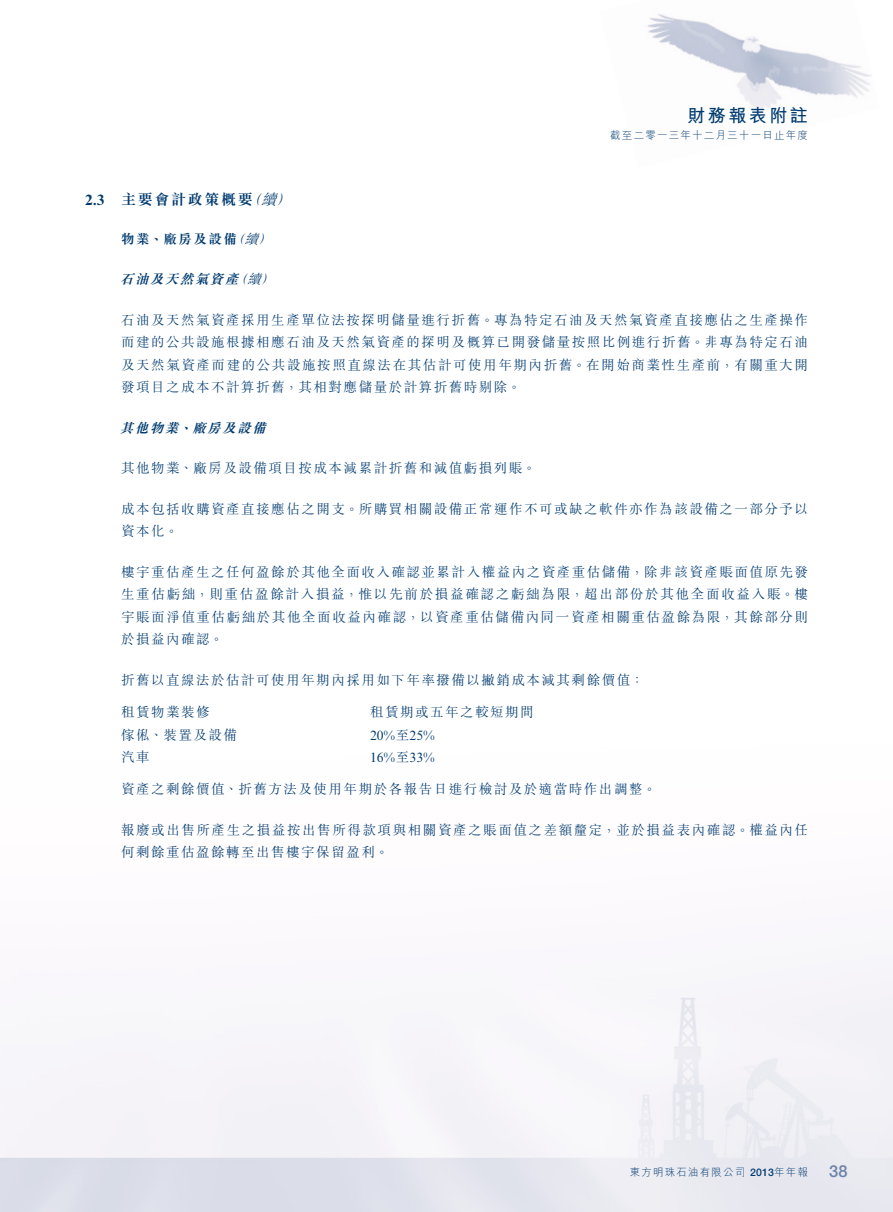
<style>
.page{position:relative;width:893px;height:1212px;background:#fff}
.page>*{position:absolute;margin:0;border:0;box-sizing:border-box;transform-origin:0 0}
.t1{font:700 18px "M Hei HK";letter-spacing:.14em;color:#003b70}
.t2{font:500 16.5px "Helvetica Neue LT Std";color:#6b82a7}
._03_H1{font:700 15px "M Sung HK";letter-spacing:.11em;color:#003b70}
._03_H1-2{font:italic 300 15px "M Sung HK";color:#003b70}
._03_H1-3{font:700 15px "Times New Roman MT Std";color:#003b70}
._12___P2{font:300 13.5px/22.5px "M Sung HK";letter-spacing:.115em;color:#003b70;text-align:justify}
._15_Table_Stub{font:300 13.5px "M Sung HK";letter-spacing:.11em;color:#003b70}
._05_____H3{font:italic 700 13.5px "M Sung HK";color:#003b70}
._15_Table_Stub-2{font:13.5px "Times New Roman MT Std";letter-spacing:.01em;color:#003b70}
._04___H2{font:700 13.5px "M Sung HK";letter-spacing:.11em;color:#003b70}
._04___H2-2{font:italic 300 13.5px "M Sung HK";color:#003b70}
._05_____H3-2{font:italic 300 13.5px "M Sung HK";color:#003b70}
.t3{font:300 10.5px "M Hei HK";letter-spacing:.115em;color:#003b70}
.s1{font-weight:300}
.s2{font-family:"M Sung HK";font-weight:300}
.s3{font-family:"Helvetica Neue LT Std";font-weight:500}
</style>
<div class="page">
<img style="left:647px;top:14px;width:225px;height:96px">
<h1 class="t1" style="left:687px;top:102px;width:122px">財務報表附註</h1>
<p class="t3" style="left:610px;top:128px;width:199px">截至二零一三年十二月三十一日止年度</p>
<p class="_03_H1-3" style="left:85px;top:190px;width:21px">2.3</p>
<p class="_03_H1-2" style="left:261px;top:189px;width:22px">續</p>
<p class="_03_H1" style="left:121px;top:189px;width:133px">主要會計政策概要</p>
<p class="_03_H1-2" style="left:246px;top:189px;width:22px">（</p>
<p class="_03_H1-2" style="left:276px;top:189px;width:22px">(</p>
<p class="_04___H2-2" style="left:244px;top:229px;width:20px">續</p>
<p class="_04___H2" style="left:121px;top:230px;width:117px">物業、廠房及設備</p>
<p class="_04___H2-2" style="left:231px;top:229px;width:20px">（</p>
<p class="_04___H2-2" style="left:258px;top:229px;width:20px">(</p>
<p class="_05_____H3" style="left:120px;top:270px;width:147px">石油及天然氣資產<span class="s1">續</span></p>
<p class="_05_____H3-2" style="left:233px;top:270px;width:20px">（</p>
<p class="_12___P2" style="left:121px;top:308px;width:689px">石油及天然氣資產採用生產單位法按探明儲量進行折舊。專為特定石油及天然氣資產直接應佔之生產操作而建的公共設施根據相應石油及天然氣資產的探明及概算已開發儲量按照比例進行折舊。非專為特定石油及天然氣資產而建的公共設施按照直線法在其估計可使用年期內折舊。在開始商業性生產前，有關重大開發項目之成本不計算折舊，其相對應儲量於計算折舊時剔除。</p>
<p class="_05_____H3" style="left:192px;top:419px;width:80px">廠房及設備</p>
<p class="_05_____H3-2" style="left:261px;top:270px;width:20px">(</p>
<p class="_05_____H3" style="left:120px;top:419px;width:65px">其他物業</p>
<p class="_12___P2" style="left:121px;top:457px;width:416px">其他物業、廠房及設備項目按成本減累計折舊和減值虧損列賬。</p>
<p class="_12___P2" style="left:121px;top:497px;width:688px">成本包括收購資產直接應佔之開支。所購買相關設備正常運作不可或缺之軟件亦作為該設備之一部分予以資本化。</p>
<p class="_12___P2" style="left:121px;top:560px;width:689px">樓宇重估產生之任何盈餘於其他全面收入確認並累計入權益內之資產重估儲備，除非該資產賬面值原先發生重估虧絀，則重估盈餘計入損益，惟以先前於損益確認之虧絀為限，超出部份於其他全面收益入賬。樓宇賬面淨值重估虧絀於其他全面收益內確認，以資產重估儲備內同一資產相關重估盈餘為限，其餘部分則於損益內確認。</p>
<p class="_12___P2" style="left:121px;top:668px;width:524px">折舊以直線法於估計可使用年期內採用如下年率撥備以撇銷成本減其剩餘價值：</p>
<p class="_15_Table_Stub" style="left:370px;top:702px;width:165px">租賃期或五年之較短期間</p>
<p class="_05_____H3" style="left:178px;top:419px;width:20px">、</p>
<p class="_15_Table_Stub" style="left:121px;top:702px;width:90px">租賃物業裝修</p>
<p class="_15_Table_Stub" style="left:121px;top:725px;width:117px">傢俬、裝置及設備</p>
<p class="_15_Table_Stub-2" style="left:370px;top:727px;width:66px">20%<span class="s2">至</span>25%</p>
<p class="_15_Table_Stub" style="left:121px;top:748px;width:30px">汽車</p>
<p class="_12___P2" style="left:121px;top:777px;width:537px">資產之剩餘價值、折舊方法及使用年期於各報告日進行檢討及於適當時作出調整。</p>
<p class="_12___P2" style="left:121px;top:818px;width:689px">報廢或出售所產生之損益按出售所得款項與相關資產之賬面值之差額釐定，並於損益表內確認。權益內任何剩餘重估盈餘轉至出售樓宇保留盈利。</p>
<p class="_15_Table_Stub-2" style="left:370px;top:750px;width:66px">16%<span class="s2">至</span>33%</p>
<p class="t3" style="left:630px;top:1165px;width:180px">東方明珠石油有限公司 <span class="s3">2013</span>年年報</p>
<p class="t2" style="left:829px;top:1161px;width:20px">38</p>
</div>
